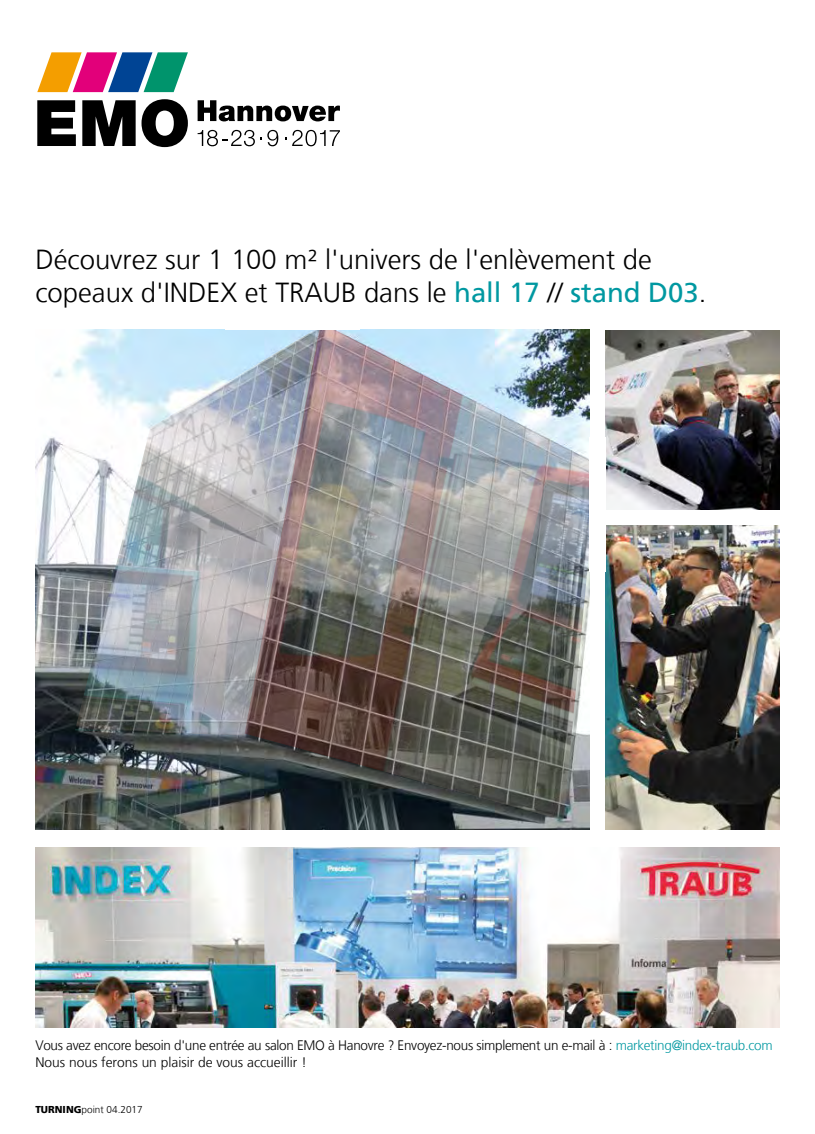
<style>
.page{position:relative;width:815px;height:1134px;background:#fff}
.page>*{position:absolute;margin:0;border:0;box-sizing:border-box;transform-origin:0 0}
.t1{font:300 27.5px/33px "Frutiger LT";color:#000}
.t2{font:300 13.75px/17.5px "Frutiger LT";letter-spacing:-.02em;color:#000}
.t3{font:300 10px "Frutiger LT";color:#000}
.s1{font-weight:400;color:#0098a1}
.s2{color:#0098a1}
.s3{font-weight:900}
</style>
<div class="page">
<svg style="left:198px;top:100px;width:142px;height:21px"></svg>
<svg style="left:198px;top:130px;width:80px;height:16px"></svg>
<svg style="left:292px;top:130px;width:48px;height:16px"></svg>
<svg style="left:37px;top:52px;width:151px;height:40px"></svg>
<svg style="left:37px;top:100px;width:39px;height:46px"></svg>
<svg style="left:82px;top:100px;width:54px;height:46px;background:#2f2f2f"></svg>
<svg style="left:142px;top:99px;width:46px;height:48px"></svg>
<img style="left:35px;top:360px;width:555px;height:469px">
<img style="left:35px;top:847px;width:745px;height:181px">
<img style="left:605px;top:526px;width:175px;height:303px">
<img style="left:605px;top:330px;width:175px;height:180px">
<img style="left:244px;top:329px;width:346px;height:491px">
<div style="left:590px;top:437px;width:16px;height:134px;background:#fff"></div>
<img style="left:75px;top:329px;width:245px;height:406px">
<div style="left:225px;top:314px;width:135px;height:16px;background:#fff"></div>
<h1 class="t1" style="left:35px;top:243px;width:672px">Découvrez sur 1 100 m² l'univers de l'enlèvement de copeaux d'INDEX et TRAUB dans le <span class="s1">hall 17</span> // <span class="s1">stand D03</span>.</h1>
<p class="t2" style="left:35px;top:1036px;width:739px">Vous avez encore besoin d'une entrée au salon EMO à Hanovre ? Envoyez-nous simplement un e-mail à : <span class="s2">marketing@index-traub.com<br></span>Nous nous ferons un plaisir de vous accueillir !</p>
<p class="t3" style="left:35px;top:1104px;width:109px"><span class="s3">TURNING</span>point 04.2017</p>
</div>
